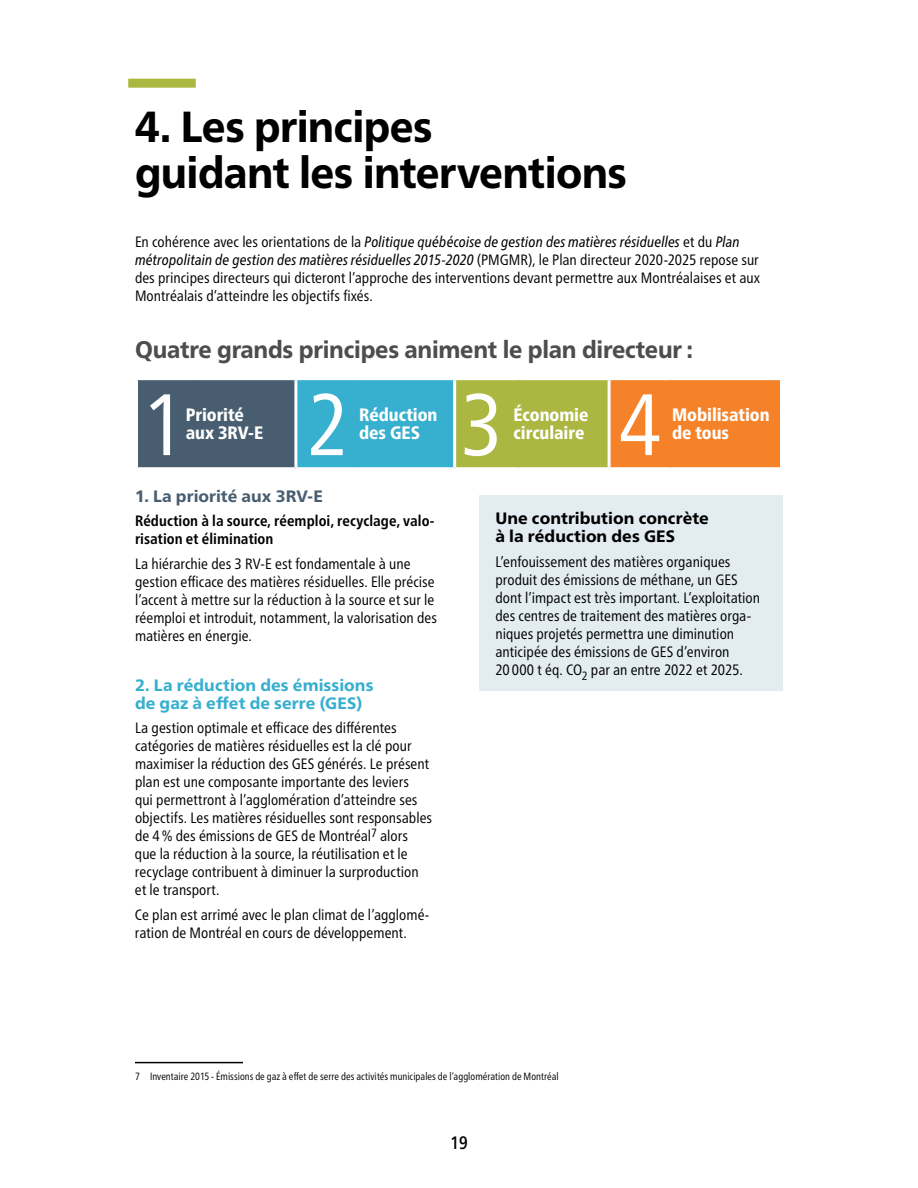
<style>
.page{position:relative;width:918px;height:1188px;background:#fff}
.page>*{position:absolute;margin:0;border:0;box-sizing:border-box;transform-origin:0 0}
.t1{font:condensed 87px "Frutiger Pro";color:#fff}
.t2{font:800 43.5px/46.5px "Frutiger Pro";letter-spacing:-.015em;color:#000;scale:.94 1}
.t3{font:800 24px "Frutiger Pro";letter-spacing:-.01em;color:#4d4d4f;scale:.95 1}
.t4{font:800 condensed 18px/18px "Frutiger Pro";letter-spacing:-.005em;color:#fff}
.t5{font:500 condensed 18px "Frutiger Pro";color:#000;scale:.95 1}
.t6{font:800 16.5px/18px "Frutiger Pro";letter-spacing:.005em;color:#37afcf}
.t7{font:800 16.5px/18px "Frutiger Pro";letter-spacing:.005em;color:#000}
.t8{font:800 16.5px "Frutiger Pro";color:#485e70}
.t9{font:condensed 15px/18px "Frutiger Pro";letter-spacing:.005em;color:#000}
.t10{font:700 condensed 15px/18px "Frutiger Pro";letter-spacing:.005em;color:#000}
.t11{font:condensed 10.5px "Frutiger Pro";letter-spacing:.005em;color:#000;scale:.95 1}
.s1{font-style:italic}
</style>
<div class="page">
<div style="left:128px;top:79px;width:68px;height:9px;background:#abb741"></div>
<hr style="left:135px;top:1062px;width:108px;height:1px;background:#000">
<svg style="left:138px;top:380px;width:642px;height:87px;background:#8a9169"></svg>
<hr style="left:294px;top:380px;width:3px;height:87px;background:#fff">
<hr style="left:518px;top:380px;width:1px;height:87px;background:#abb741">
<hr style="left:453px;top:380px;width:3px;height:87px;background:#fff">
<hr style="left:608px;top:380px;width:3px;height:87px;background:#fff">
<div style="left:479px;top:496px;width:304px;height:195px;background:#e2ecf1"></div>
<h2 class="t2" style="left:135px;top:103px;width:525px">4. Les principes<br>guidant les interventions</h2>
<p class="t9" style="left:135px;top:232px;width:627px">En cohérence avec les orientations de la <span class="s1">Politique québécoise de gestion des matières résiduelles</span> et du <span class="s1">Plan métropolitain de gestion des matières résiduelles 2015-2020</span> (PMGMR), le Plan directeur 2020-2025 repose sur des principes directeurs qui dicteront l’approche des interventions devant permettre aux Montréalaises et aux Montréalais d’atteindre les objectifs fixés.</p>
<h3 class="t3" style="left:135px;top:335px;width:589px">Quatre grands principes animent le plan directeur :</h3>
<h1 class="t1" style="left:142px;top:374px;width:44px">1</h1>
<h1 class="t1" style="left:306px;top:374px;width:44px">2</h1>
<h1 class="t1" style="left:461px;top:374px;width:44px">3</h1>
<h1 class="t1" style="left:619px;top:374px;width:44px">4</h1>
<p class="t8" style="left:135px;top:486px;width:189px">1. La priorité aux 3RV-E</p>
<p class="t10" style="left:135px;top:512px;width:301px">Réduction à la source, réemploi, recyclage, valo&shy;risation et élimination</p>
<p class="t9" style="left:135px;top:555px;width:304px">La hiérarchie des 3 RV-E est fondamentale à une gestion efficace des matières résiduelles. Elle précise l’accent à mettre sur la réduction à la source et sur le réemploi et introduit, notamment, la valorisation des matières en énergie.</p>
<p class="t6" style="left:135px;top:676px;width:240px">2. La réduction des émissions de gaz à effet de serre (GES)</p>
<p class="t9" style="left:135px;top:719px;width:299px">La gestion optimale et efficace des différentes catégories de matières résiduelles est la clé pour maximiser la réduction des GES générés. Le présent plan est une composante importante des leviers<br>qui permettront à l’agglomération d’atteindre ses objectifs. Les matières résiduelles sont responsables de 4% des émissions de GES de Montréal<sup>7</sup> alors que la réduction à la source, la réutilisation et le recyclage contribuent à diminuer la surproduction et le transport.</p>
<p class="t9" style="left:135px;top:906px;width:296px">Ce plan est arrimé avec le plan climat de l’agglomé&shy;ration de Montréal en cours de développement.</p>
<p class="t4" style="left:186px;top:406px;width:79px">Priorité aux 3RV-E</p>
<p class="t4" style="left:359px;top:406px;width:80px">Réduction des GES</p>
<p class="t4" style="left:514px;top:406px;width:76px">Économie circulaire</p>
<p class="t4" style="left:672px;top:406px;width:99px">Mobilisation de tous</p>
<p class="t7" style="left:495px;top:510px;width:215px">Une contribution concrète à la réduction des GES</p>
<p class="t9" style="left:495px;top:553px;width:266px">L’enfouissement des matières organiques produit des émissions de méthane, un GES dont l’impact est très important. L’exploitation des centres de traitement des matières orga&shy;niques projetés permettra une diminution anticipée des émissions de GES d’environ<br>20 000 t éq. CO<sub>2</sub> par an entre 2022 et 2025.</p>
<p class="t11" style="left:135px;top:1070px;width:447px">7 Inventaire 2015 - Émissions de gaz à effet de serre des activités municipales de l’agglomération de Montréal</p>
<p class="t5" style="left:450px;top:1132px;width:20px">19</p>
</div>
